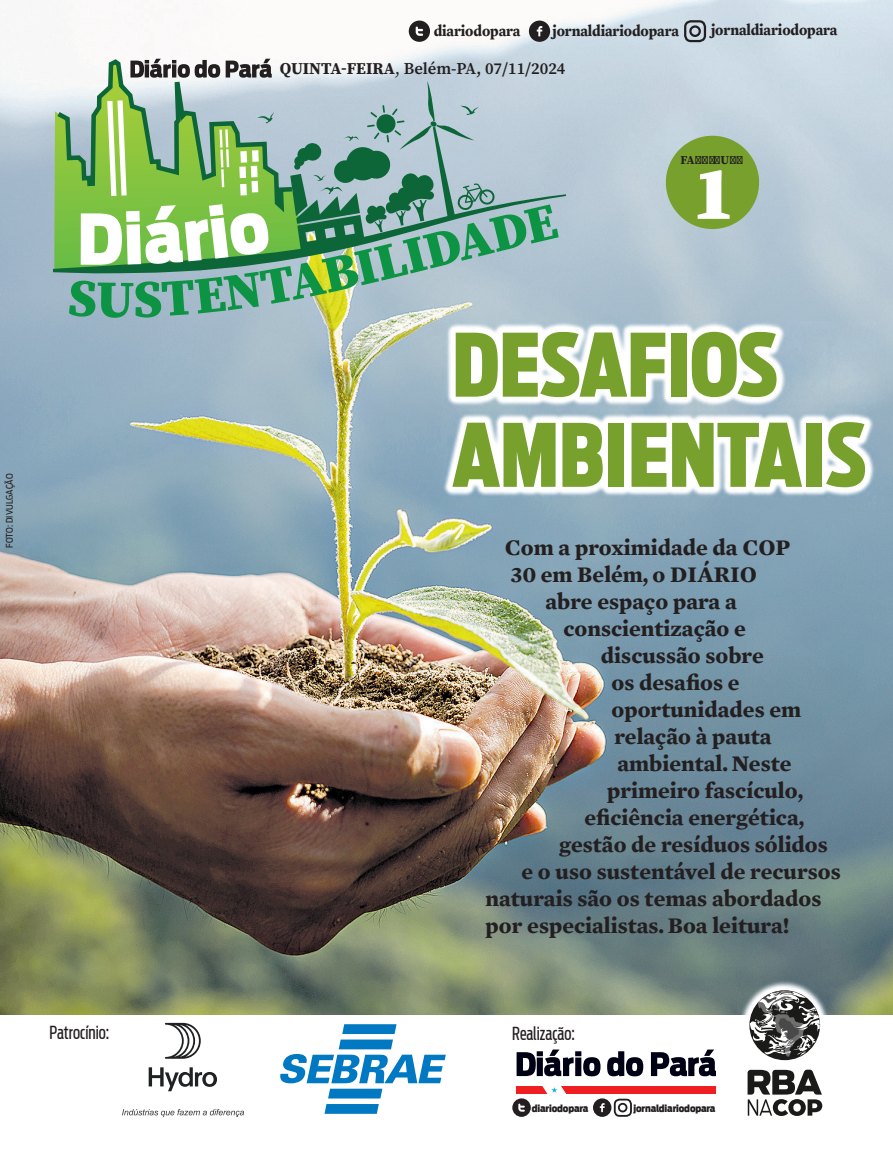
<style>
.page{position:relative;width:893px;height:1170px;background:#fff}
.page>*{position:absolute;margin:0;border:0;box-sizing:border-box;transform-origin:0 0}
.t1{font:900 86.25px/90.2px "Antenna Extra Cond";color:#77a02d}
.t2{font:900 77.4px "MW Source Serif Pro";color:#fff}
.t3{font:900 69.3px "Antenna Cond";color:#fff}
.t4{font:900 52.05px "MW Source Serif Pro";color:#0d9344}
.t5{font:700 22.65px "Mercury Text G2";color:#231f20}
.t6{font:18px "Antenna Extra Cond";color:#231f20}
.t7{font:600 16.5px "MW Source Serif Pro";color:#231f20}
.t8{font:700 15.75px "Mercury Text G2";letter-spacing:-.01em;color:#231f20;scale:.93 1}
.t9{font:700 12.15px "MW Source Serif Pro";letter-spacing:-.015em;color:#231f20}
.t10{font:900 9.75px "Antenna Cond";letter-spacing:-.015em;color:#231f20}
.t11{font:9px "Antenna Cond";color:#231f20}
.s1{font-weight:700}
.s2{font-weight:400}
</style>
<div class="page">
<img style="left:0;top:0;width:893px;height:1015px">
<div style="left:666px;top:136px;width:93px;height:93px;background:#77a02d;border-radius:50%"></div>
<img style="left:442px;top:322px;width:433px;height:175px">
<div style="left:409px;top:21px;width:21px;height:21px;background:#231f20;border-radius:50%"></div>
<svg style="left:416px;top:27px;width:7px;height:9px"></svg>
<div style="left:529px;top:21px;width:21px;height:21px;background:#231f20;border-radius:50%"></div>
<svg style="left:537px;top:26px;width:5px;height:10px"></svg>
<div style="left:689px;top:25px;width:12px;height:12px;border:2px solid #231f20;border-radius:50%"></div>
<div style="left:684px;top:20px;width:22px;height:22px;border:2px solid #231f20;border-radius:6px"></div>
<svg style="left:149px;top:1067px;width:68px;height:24px"></svg>
<svg style="left:165px;top:1022px;width:36px;height:36px"></svg>
<svg style="left:122px;top:1109px;width:122px;height:7px"></svg>
<svg style="left:280px;top:1024px;width:166px;height:89px"></svg>
<div style="left:517px;top:1086px;width:199px;height:7px;background:#ee1e23"></div>
<svg style="left:542px;top:1086px;width:25px;height:8px"></svg>
<svg style="left:517px;top:1049px;width:199px;height:27px"></svg>
<img style="left:737px;top:980px;width:95px;height:136px">
<svg style="left:748px;top:1069px;width:74px;height:46px"></svg>
<div style="left:749px;top:990px;width:71px;height:70px;background:#1a1a18;border-radius:50%"></div>
<svg style="left:750px;top:990px;width:70px;height:66px"></svg>
<div style="left:593px;top:1098px;width:18px;height:18px;background:#231f20;border-radius:50%"></div>
<svg style="left:600px;top:1103px;width:5px;height:8px"></svg>
<div style="left:512px;top:1098px;width:19px;height:18px;background:#231f20;border-radius:50%"></div>
<svg style="left:518px;top:1103px;width:7px;height:8px"></svg>
<div style="left:614px;top:1098px;width:18px;height:18px;border:2px solid #231f20;border-radius:5px"></div>
<div style="left:618px;top:1102px;width:9px;height:10px;border:2px solid #231f20;border-radius:50%"></div>
<svg style="left:52px;top:57px;width:513px;height:261px;background:#9cbda4"></svg>
<p class="t11" style="left:6px;top:548px;width:76px;rotate:-90deg">FOTO: DIVULGAÇÃO</p>
<p class="t8" style="left:434px;top:23px;width:95px">diariodopara</p>
<p class="t8" style="left:553px;top:23px;width:137px">jornaldiariodopara</p>
<p class="t8" style="left:711px;top:22px;width:137px">jornaldiariodopara</p>
<p class="t7" style="left:280px;top:62px;width:287px"><span class="s1">QUINTA-FEIRA</span><span class="s2">,</span> Belém-PA, 07/11/2024</p>
<h3 class="t3" style="left:77px;top:209px;width:48px">D</h3>
<h3 class="t4" style="left:371px;top:243px;width:157px;rotate:-14deg">LIDAD</h3>
<p class="t9" style="left:680px;top:155px;width:65px">FASCÍCULO</p>
<h2 class="t2" style="left:692px;top:161px;width:45px">1</h2>
<h1 class="t1" style="left:452px;top:325px;width:416px">DESAFIOS<br>AMBIENTAIS</h1>
<p class="t5" style="left:505px;top:537px;width:287px">Com a proximidade da COP</p>
<p class="t5" style="left:511px;top:564px;width:247px">30 em Belém, o DIÁRIO</p>
<p class="t5" style="left:545px;top:591px;width:193px">abre espaço para a</p>
<p class="t5" style="left:563px;top:618px;width:184px">conscientização e</p>
<p class="t5" style="left:601px;top:645px;width:164px">discussão sobre</p>
<p class="t5" style="left:611px;top:672px;width:130px">os desafios e</p>
<p class="t5" style="left:611px;top:699px;width:191px">oportunidades em</p>
<p class="t5" style="left:614px;top:726px;width:159px">relação à pauta</p>
<p class="t5" style="left:617px;top:753px;width:176px">ambiental. Neste</p>
<p class="t5" style="left:607px;top:780px;width:198px">primeiro fascículo,</p>
<p class="t5" style="left:584px;top:807px;width:221px">eficiência energética,</p>
<p class="t5" style="left:559px;top:834px;width:270px">gestão de resíduos sólidos</p>
<p class="t5" style="left:521px;top:861px;width:321px">e o uso sustentável de recursos</p>
<p class="t5" style="left:485px;top:888px;width:338px">naturais são os temas abordados</p>
<p class="t5" style="left:485px;top:915px;width:306px">por especialistas. Boa leitura!</p>
<p class="t6" style="left:50px;top:1024px;width:61px">Patrocínio:</p>
<p class="t6" style="left:512px;top:1025px;width:64px">Realização:</p>
<p class="t10" style="left:532px;top:1103px;width:58px">diariodopara</p>
<p class="t10" style="left:633px;top:1103px;width:83px">jornaldiariodopara</p>
</div>
